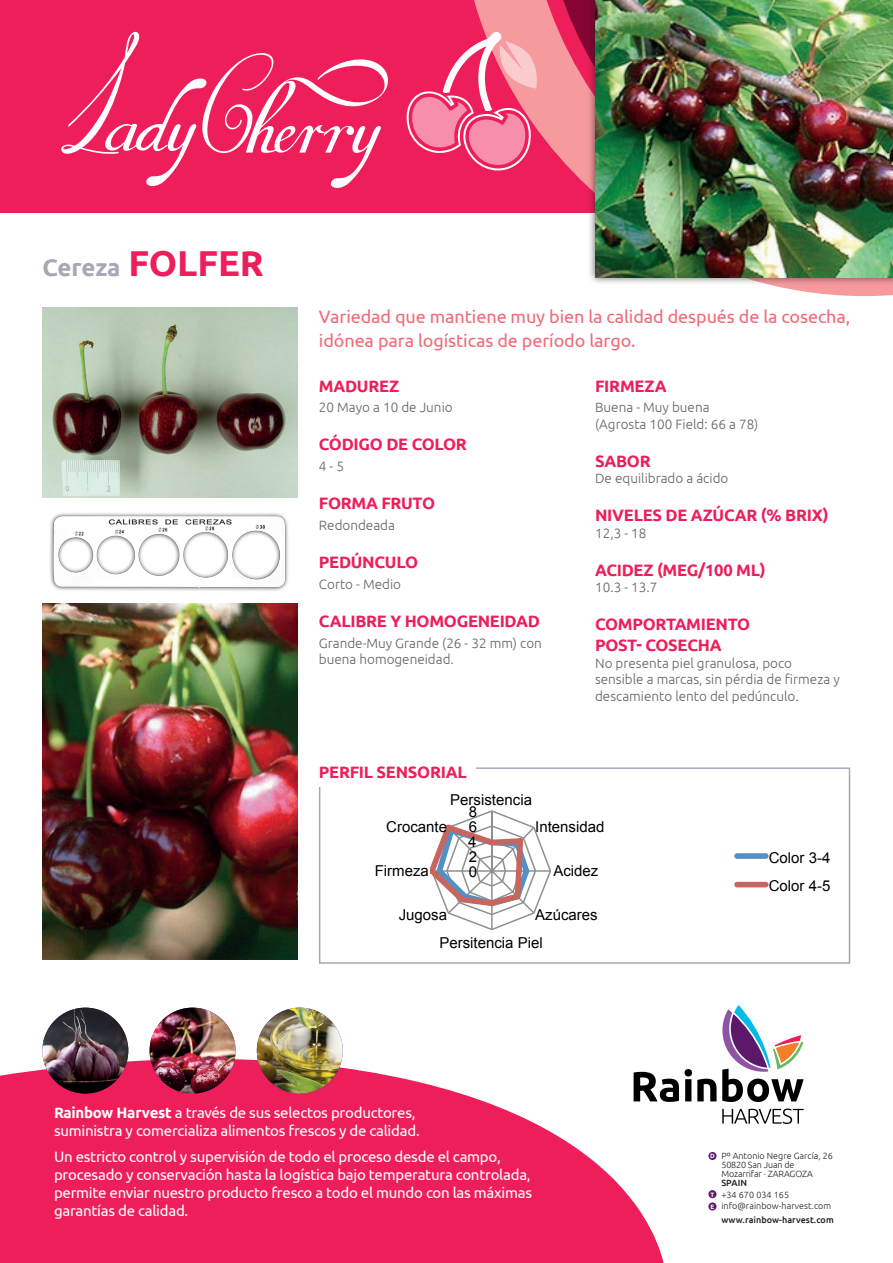
<style>
.page{position:relative;width:893px;height:1263px;background:#fff}
.page>*{position:absolute;margin:0;border:0;box-sizing:border-box;transform-origin:0 0}
.t1{font:700 24px "Ubuntu";letter-spacing:-.01em;color:#a7a7b5}
.t2{font:18px/24px "Ubuntu";letter-spacing:-.005em;color:#f16a7a}
.t3{font:700 16.5px/21px "Ubuntu";letter-spacing:-.015em;color:#ee1e5b}
.t4{font:15px/18px "Ubuntu";letter-spacing:-.015em;color:#fff}
.t5{font:15px/27.3px "Arial";color:#000001}
.t6{font:300 13.5px/16.5px "Ubuntu";color:#636366}
.t7{font:300 9px/9px "Ubuntu";color:#231f20}
.t8{font:500 9px "Ubuntu";letter-spacing:.005em;color:#231f20}
.t9{font:700 6.3px/12.3px "Ubuntu";color:#fff}
.s1{font-size:36px;color:#ee1e5b}
.s2{font-weight:700}
</style>
<div class="page">
<svg style="left:0;top:1011px;width:664px;height:252px;fill:#ee1e5b"></svg>
<img style="left:42px;top:1008px;width:86px;height:85px;border-radius:43px">
<img style="left:150px;top:1008px;width:86px;height:85px;border-radius:43px">
<img style="left:257px;top:1008px;width:86px;height:85px;border-radius:43px">
<div style="left:0;top:0;width:893px;height:213px;background:#ee1e5b"></div>
<svg style="left:474px;top:0;width:419px;height:296px"></svg>
<svg style="left:541px;top:0;width:46px;height:256px;fill:#f69a9e"></svg>
<div style="left:587px;top:0;width:306px;height:285px;background:#231f20;opacity:.75"></div>
<img style="left:595px;top:0;width:298px;height:277px">
<svg style="left:61px;top:31px;width:327px;height:157px"></svg>
<svg style="left:406px;top:31px;width:132px;height:139px"></svg>
<svg style="left:634px;top:1069px;width:82px;height:33px"></svg>
<svg style="left:722px;top:1108px;width:82px;height:16px"></svg>
<svg style="left:722px;top:1005px;width:82px;height:97px"></svg>
<svg style="left:430px;top:810px;width:339px;height:120px"></svg>
<img style="left:42px;top:308px;width:256px;height:189px">
<div style="left:708px;top:1152px;width:8px;height:8px;background:#5c186a;border-radius:50%"></div>
<div style="left:708px;top:1190px;width:8px;height:8px;background:#5c186a;border-radius:50%"></div>
<div style="left:708px;top:1202px;width:8px;height:8px;background:#5c186a;border-radius:50%"></div>
<img style="left:50px;top:513px;width:238px;height:78px">
<img style="left:42px;top:604px;width:255px;height:355px">
<div style="left:319px;top:767px;width:531px;height:197px;border:2px solid #a7a7b5"></div>
<div style="left:319px;top:756px;width:156px;height:31px;background:#fff"></div>
<h1 class="t1" style="left:42px;top:253px;width:223px">Cereza <span class="s1">FOLFER</span></h1>
<p class="t2" style="left:319px;top:304px;width:533px">Variedad que mantiene muy bien la calidad después de la cosecha, idónea para logísticas de período largo.</p>
<p class="t3" style="left:319px;top:375px;width:82px">MADUREZ</p>
<p class="t6" style="left:319px;top:399px;width:135px">20 Mayo a 10 de Junio</p>
<p class="t3" style="left:319px;top:434px;width:150px">CÓDIGO DE COLOR</p>
<p class="t6" style="left:319px;top:458px;width:27px">4 - 5</p>
<p class="t3" style="left:319px;top:493px;width:118px">FORMA FRUTO</p>
<p class="t6" style="left:319px;top:517px;width:78px">Redondeada</p>
<p class="t3" style="left:319px;top:551px;width:101px">PEDÚNCULO</p>
<p class="t6" style="left:319px;top:575px;width:84px">Corto - Medio</p>
<p class="t3" style="left:319px;top:610px;width:222px">CALIBRE Y HOMOGENEIDAD</p>
<p class="t6" style="left:319px;top:634px;width:225px">Grande-Muy Grande (26 - 32 mm) con buena homogeneidad.</p>
<p class="t3" style="left:319px;top:761px;width:149px">PERFIL SENSORIAL</p>
<p class="t5" style="left:450px;top:786px;width:83px">Persistencia</p>
<p class="t5" style="left:469px;top:798px;width:10px">8</p>
<p class="t3" style="left:595px;top:375px;width:73px">FIRMEZA</p>
<p class="t6" style="left:595px;top:399px;width:165px">Buena - Muy buena (Agrosta 100 Field: 66 a 78)</p>
<p class="t3" style="left:595px;top:450px;width:57px">SABOR</p>
<p class="t6" style="left:595px;top:470px;width:135px">De equilibrado a ácido</p>
<p class="t3" style="left:595px;top:505px;width:235px">NIVELES DE AZÚCAR (% BRIX)</p>
<p class="t6" style="left:595px;top:525px;width:53px">12,3 - 18</p>
<p class="t3" style="left:595px;top:559px;width:172px">ACIDEZ (MEG/100 ML)</p>
<p class="t6" style="left:595px;top:579px;width:64px">10.3 - 13.7</p>
<p class="t3" style="left:595px;top:614px;width:157px">COMPORTAMIENTO<br>POST- COSECHA</p>
<p class="t6" style="left:595px;top:655px;width:246px">No presenta piel granulosa, poco sensible a marcas, sin pérdia de firmeza y descamiento lento del pedúnculo.</p>
<p class="t5" style="left:469px;top:813px;width:10px">6</p>
<p class="t5" style="left:386px;top:813px;width:62px">Crocante</p>
<p class="t5" style="left:535px;top:813px;width:71px">Intensidad</p>
<p class="t5" style="left:553px;top:857px;width:47px">Acidez</p>
<p class="t5" style="left:439px;top:902px;width:160px;text-indent:96px">Azúcares<br>Persitencia Piel</p>
<p class="t5" style="left:468px;top:828px;width:10px">4</p>
<p class="t5" style="left:469px;top:843px;width:10px">2</p>
<p class="t5" style="left:375px;top:857px;width:56px">Firmeza</p>
<p class="t5" style="left:469px;top:858px;width:10px">0</p>
<p class="t5" style="left:399px;top:902px;width:50px">Jugosa</p>
<p class="t5" style="left:769px;top:843px;width:63px;line-height:28.7px">Color 3-4<br>Color 4-5</p>
<p class="t4" style="left:54px;top:1103px;width:367px"><span class="s2">Rainbow Harvest</span> a través de sus selectos productores, suministra y comercializa alimentos frescos y de calidad.</p>
<p class="t4" style="left:54px;top:1147px;width:480px">Un estricto control y supervisión de todo el proceso desde el campo, procesado y conservación hasta la logística bajo temperatura controlada, permite enviar nuestro producto fresco a todo el mundo con las máximas garantías de calidad.</p>
<p class="t7" style="left:721px;top:1151px;width:113px">Pº Antonio Negre García, 26<br>50820 San Juan de<br>Mozarrifar · ZARAGOZA</p>
<p class="t8" style="left:721px;top:1177px;width:27px">SPAIN</p>
<p class="t7" style="left:721px;top:1188px;width:111px;line-height:11.7px">+34 670 034 165 info@rainbow-harvest.com</p>
<p class="t8" style="left:721px;top:1214px;width:114px">www.rainbow-harvest.com</p>
<p class="t9" style="left:710px;top:1150px;width:6px">D</p>
<p class="t9" style="left:710px;top:1188px;width:5px">T<br>E</p>
</div>
